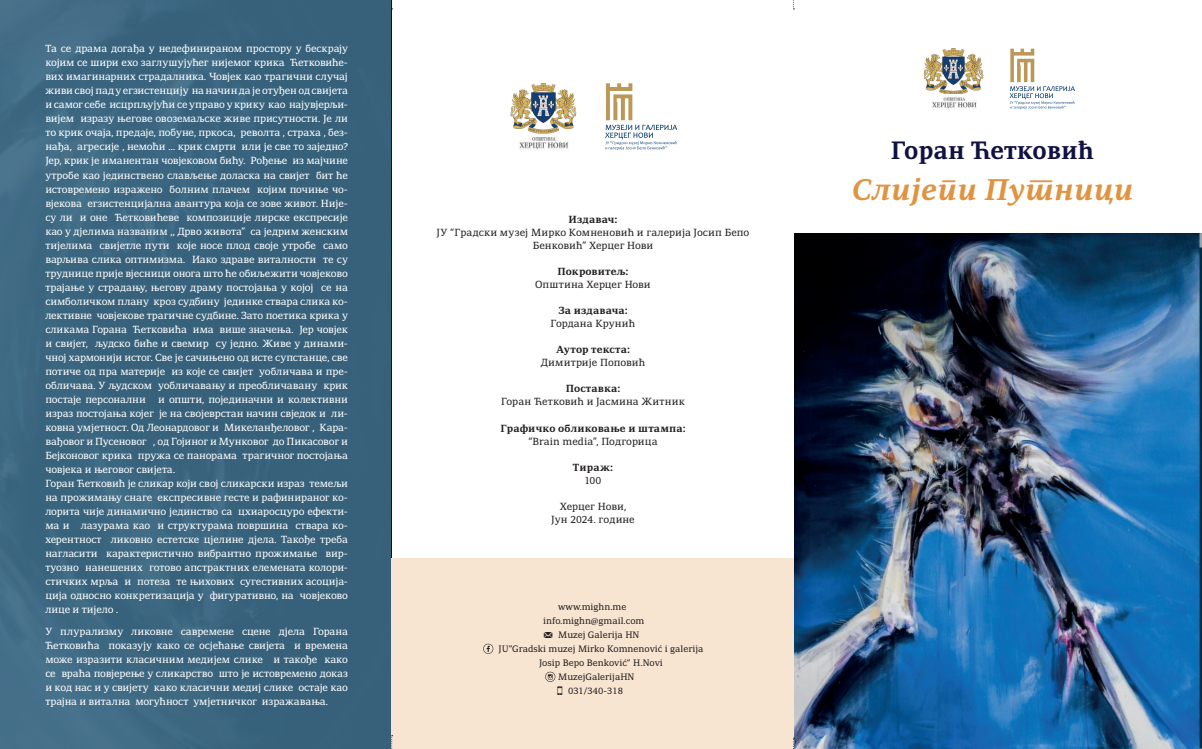
<style>
.page{position:relative;width:1202px;height:749px;background:#fff}
.page>*{position:absolute;margin:0;border:0;box-sizing:border-box;transform-origin:0 0}
.t1{font:italic 700 28.9px "Adamant BG";color:#e09442}
.t2{font:700 24.3px "Adamant BG";color:#111242;scale:.96 1}
.t3{font:13px "Modern Pictograms";color:#231f20}
.t4{font:12px "Modern Pictograms";color:#231f20}
.t5{font:10px/14px "Adamant BG";letter-spacing:-.01em;color:#fff;text-align:justify}
.t6{font:10px/13px "Adamant BG";color:#231f20;text-align:center}
.t7{font:700 10px "Adamant BG";letter-spacing:.015em;color:#231f20}
.t8{font:9px/14px "Adamant BG";color:#231f20;text-align:center}
</style>
<div class="page">
<div style="left:0;top:0;width:391px;height:748px;background:linear-gradient(to right,#406b85,#355f79)"></div>
<div style="left:391px;top:558px;width:409px;height:190px;background:#f8e5d1"></div>
<img style="left:794px;top:233px;width:408px;height:515px">
<svg style="left:391px;top:0;width:2px;height:9px"></svg>
<svg style="left:391px;top:735px;width:2px;height:14px"></svg>
<svg style="left:483px;top:643px;width:10px;height:10px"></svg>
<svg style="left:545px;top:671px;width:10px;height:10px"></svg>
<svg style="left:1010px;top:49px;width:65px;height:60px"></svg>
<img style="left:924px;top:49px;width:59px;height:45px">
<img style="left:932px;top:97px;width:44px;height:12px">
<svg style="left:605px;top:83px;width:72px;height:67px"></svg>
<img style="left:511px;top:83px;width:65px;height:50px">
<img style="left:519px;top:137px;width:50px;height:12px">
<p class="t5" style="left:45px;top:42px;width:304px">Та се драма догађа у недефинираном простору у бескрају којим се шири ехо заглушујућег нијемог крика Ћетковиће&shy;вих имагинарних страдалника. Човјек као трагични случај живи свој пад у егзистенцију на начин да је отуђен од свијета и самог себе исцрпљујући се управо у крику као најувјерљи&shy;вијем изразу његове овоземаљске живе присутности. Је ли то крик очаја, предаје, побуне, пркоса, револта , страха , без&shy;нађа, агресије , немоћи ... крик смрти или је све то заједно?<br>Јер, крик је иманентан човјековом бићу. Рођење из мајчине утробе као јединствено слављење доласка на свијет бит ће истовремено изражено болним плачем којим почиње чо&shy;вјекова егзистенцијална авантура која се зове живот. Није&shy;су ли и оне Ћетковићеве композиције лирске експресије као у дјелима названим ,, Дрво живота” са једрим женским тијелима свијетле пути које носе плод своје утробе само варљива слика оптимизма. Иако здраве виталности те су труднице прије вјесници онога што ће обиљежити човјеково трајање у страдању, његову драму постојања у којој се на симболичком плану кроз судбину јединке ствара слика ко&shy;лективне човјекове трагичне судбине. Зато поетика крика у сликама Горана Ћетковића има више значења. Јер човјек и свијет, људско биће и свемир су једно. Живе у динами&shy;чној хармонији истог. Све је сачињено од исте супстанце, све потиче од пра материје из које се свијет уобличава и пре&shy;обличава. У људском уобличавању и преобличавану крик постаје персонални и општи, појединачни и колективни израз постојања којег је на својеврстан начин свједок и ли&shy;ковна умјетност. Од Леонардовог и Микеланђеловог , Кара&shy;вађовог и Пусеновог , од Гојиног и Мунковог до Пикасовог и Бејконовог крика пружа се панорама трагичног постојања човјека и његовог свијета.</p>
<p class="t5" style="left:45px;top:476px;width:304px">Горан Ћетковић је сликар који свој сликарски израз темељи на прожимању снаге експресивне гесте и рафинираног ко&shy;лорита чије динамично јединство са цхиаросцуро ефекти&shy;ма и лазурама као и структурама површина ствара ко&shy;херентност ликовно естетске цјелине дјела. Такође треба нагласити карактеристично вибрантно прожимање вир&shy;туозно нанешених готово апстрактних елемената колори&shy;стичких мрља и потеза те њихових сугестивних асоција&shy;ција односно конкретизација у фигуративно, на човјеково лице и тијело .</p>
<p class="t5" style="left:45px;top:624px;width:304px">У плурализму ликовне савремене сцене дјела Горана Ћетковића показују како се осјећање свијета и времена може изразити класичним медијем слике и такође како се враћа повјерење у сликарство што је истовремено доказ и код нас и у свијету како класични медиј слике остаје као трајна и витална могућност умјетничког изражавања.</p>
<p class="t7" style="left:568px;top:214px;width:50px">Издавач:</p>
<p class="t6" style="left:437px;top:226px;width:314px">ЈУ “Градски музеј Мирко Комненовић и галерија Јосип Бепо<br>Бенковић” Херцег Нови</p>
<p class="t7" style="left:558px;top:266px;width:72px">Покровитељ:</p>
<p class="t6" style="left:535px;top:278px;width:117px">Општина Херцег Нови</p>
<p class="t7" style="left:558px;top:305px;width:71px">За издавача:</p>
<p class="t6" style="left:551px;top:317px;width:86px">Гордана Крунић</p>
<p class="t7" style="left:556px;top:344px;width:75px">Аутор текста:</p>
<p class="t6" style="left:541px;top:356px;width:106px">Димитрије Поповић</p>
<p class="t7" style="left:566px;top:383px;width:56px">Поставка:</p>
<p class="t6" style="left:501px;top:395px;width:185px">Горан Ћетковић и Јасмина Житник</p>
<p class="t7" style="left:500px;top:422px;width:187px">Графичко обликовање и штампа:</p>
<p class="t6" style="left:528px;top:434px;width:131px">“Brain media”, Подгорица</p>
<p class="t7" style="left:573px;top:461px;width:42px">Тираж:</p>
<p class="t6" style="left:584px;top:473px;width:18px">100</p>
<p class="t6" style="left:560px;top:499px;width:68px">Херцег Нови,</p>
<p class="t6" style="left:551px;top:512px;width:85px">Јун 2024. године</p>
<p class="t8" style="left:558px;top:599px;width:70px">www.mighn.me</p>
<p class="t8" style="left:543px;top:613px;width:103px">info.mighn@gmail.com</p>
<p class="t8" style="left:558px;top:627px;width:83px">Muzej Galerija HN</p>
<p class="t8" style="left:498px;top:641px;width:207px">JU“Gradski muzej Mirko Komnenović i galerija<br>Josip Bepo Benković“ H.Novi</p>
<p class="t8" style="left:558px;top:669px;width:78px">MuzejGalerijaHN</p>
<p class="t8" style="left:568px;top:683px;width:57px">031/340-318</p>
<p class="t4" style="left:543px;top:628px;width:12px">m</p>
<p class="t3" style="left:556px;top:684px;width:9px">O</p>
<p class="t2" style="left:891px;top:136px;width:213px">Горан Ћетковић</p>
<p class="t1" style="left:852px;top:172px;width:283px">Слијепи Путници</p>
</div>
